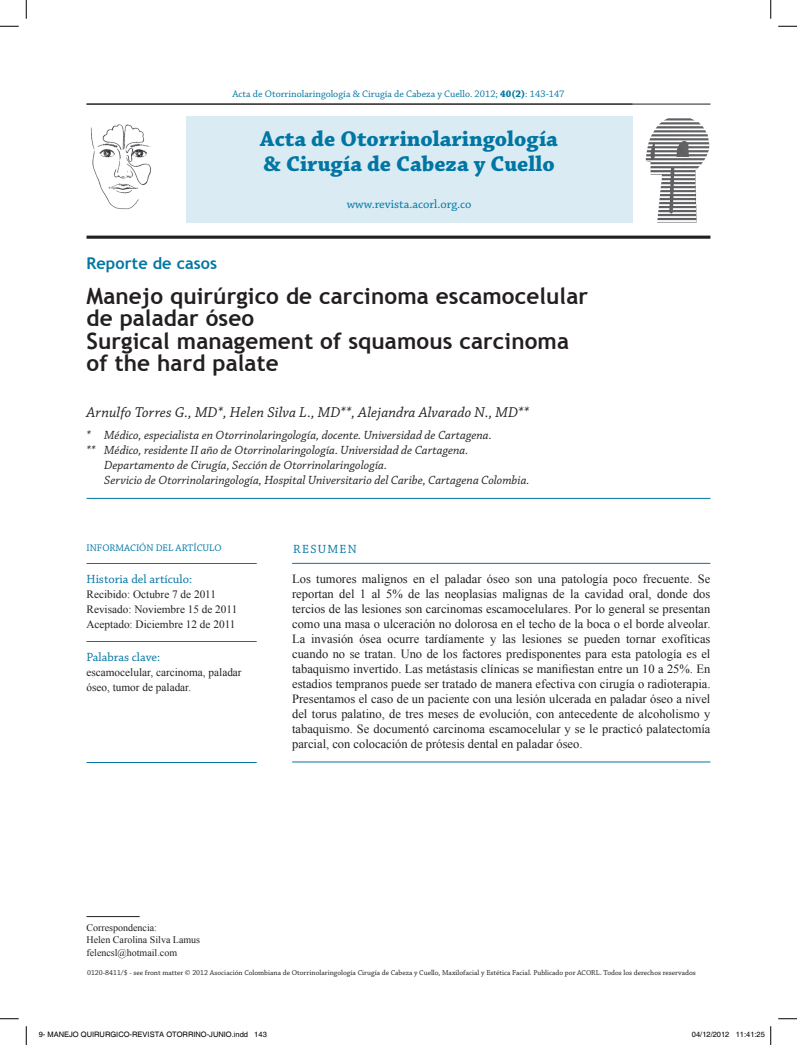
<style>
.page{position:relative;width:797px;height:1045px;background:#fff}
.page>*{position:absolute;margin:0;border:0;box-sizing:border-box;transform-origin:0 0}
.t1{font:700 22.5px/22.5px "Trebuchet MS";letter-spacing:.005em;color:#231f20}
.t2{font:700 22.5px/25px "Chaparral Pro";color:#0076a3}
.t3{font:700 16.25px "Trebuchet MS";letter-spacing:.005em;color:#0076a3}
.t4{font:italic 15px "Chaparral Pro";letter-spacing:.005em;color:#231f20}
.t5{font:12.5px/15px "Times New Roman";color:#231f20;text-align:justify}
.t6{font:italic 12.5px "Chaparral Pro";color:#231f20}
.t7{font:12.5px "Chaparral Pro";color:#0076a3}
.t8{font:12.5px "Chaparral Pro";letter-spacing:.105em;color:#0076a3}
.t9{font:11.25px/15px "Times New Roman";color:#231f20}
.t10{font:10px "Chaparral Pro";color:#0076a3}
.t11{font:10px/12.5px "Times New Roman";color:#231f20}
.t12{font:7.5px "Chaparral Pro";color:#231f20}
.t13{font:7.5px "Helvetica";color:#000}
.s1{font-weight:700}
</style>
<div class="page">
<hr style="left:86px;top:104px;width:624px;height:1px;background:#231f20">
<hr style="left:292px;top:563px;width:418px;height:1px;background:#0076a3">
<hr style="left:292px;top:761px;width:418px;height:1px;background:#0076a3">
<hr style="left:86px;top:498px;width:624px;height:1px;background:#0076a3">
<div style="left:186px;top:117px;width:446px;height:106px;background:#daebf4"></div>
<img style="left:646px;top:118px;width:63px;height:104px">
<hr style="left:86px;top:236px;width:624px;height:3px;background:#231f20">
<hr style="left:86px;top:916px;width:54px;height:1px;background:#231f20">
<hr style="left:86px;top:762px;width:171px;height:1px;background:#0076a3">
<hr style="left:86px;top:563px;width:171px;height:1px;background:#0076a3">
<hr style="left:86px;top:641px;width:171px;height:1px;background:#0076a3">
<img style="left:90px;top:124px;width:61px;height:86px">
<svg style="left:0;top:25px;width:19px;height:2px"></svg>
<svg style="left:778px;top:25px;width:19px;height:2px"></svg>
<svg style="left:0;top:1018px;width:19px;height:1px"></svg>
<svg style="left:778px;top:1018px;width:19px;height:1px"></svg>
<svg style="left:25px;top:0;width:2px;height:19px"></svg>
<svg style="left:25px;top:1026px;width:2px;height:19px"></svg>
<svg style="left:770px;top:0;width:1px;height:19px"></svg>
<svg style="left:770px;top:1026px;width:1px;height:19px"></svg>
<p class="t10" style="left:232px;top:88px;width:333px">Acta de Otorrinolaringología &amp; Cirugía de Cabeza y Cuello. 2012; <span class="s1">40(2)</span>: 143-147</p>
<h1 class="t2" style="left:260px;top:127px;width:299px">Acta de Otorrinolaringología &amp; Cirugía de Cabeza y Cuello</h1>
<p class="t7" style="left:347px;top:197px;width:126px">www.revista.acorl.org.co</p>
<h2 class="t3" style="left:86px;top:253px;width:132px">Reporte de casos</h2>
<h1 class="t1" style="left:86px;top:284px;width:503px">Manejo quirúrgico de carcinoma escamocelular de paladar óseo<br>Surgical management of squamous carcinoma of the hard palate</h1>
<p class="t4" style="left:86px;top:404px;width:444px">Arnulfo Torres G., MD*, Helen Silva L., MD**, Alejandra Alvarado N., MD**</p>
<p class="t6" style="left:86px;top:428px;width:407px">* Médico, especialista en Otorrinolaringología, docente. Universidad de Cartagena.</p>
<p class="t6" style="left:86px;top:443px;width:383px">** Médico, residente II año de Otorrinolaringología. Universidad de Cartagena.</p>
<p class="t6" style="left:104px;top:458px;width:284px">Departamento de Cirugía, Sección de Otorrinolaringología.</p>
<p class="t6" style="left:104px;top:473px;width:427px">Servicio de Otorrinolaringología, Hospital Universitario del Caribe, Cartagena Colombia.</p>
<p class="t10" style="left:86px;top:542px;width:134px">información del artículo</p>
<p class="t7" style="left:86px;top:572px;width:107px">Historia del artículo:</p>
<p class="t9" style="left:86px;top:587px;width:152px">Recibido: Octubre 7 de 2011<br>Revisado: Noviembre 15 de 2011<br>Aceptado: Diciembre 12 de 2011</p>
<p class="t7" style="left:86px;top:650px;width:75px">Palabras clave:</p>
<p class="t9" style="left:86px;top:665px;width:157px">escamocelular, carcinoma, paladar óseo, tumor de paladar.</p>
<p class="t8" style="left:293px;top:541px;width:65px">Resumen</p>
<p class="t5" style="left:292px;top:571px;width:420px">Los tumores malignos en el paladar óseo son una patología poco frecuente. Se reportan del 1 al 5% de las neoplasias malignas de la cavidad oral, donde dos tercios de las lesiones son carcinomas escamocelulares. Por lo general se presentan como una masa o ulceración no dolorosa en el techo de la boca o el borde alveolar.<br>La invasión ósea ocurre tardíamente y las lesiones se pueden tornar exofíticas cuando no se tratan. Uno de los factores predisponentes para esta patología es el tabaquismo invertido. Las metástasis clínicas se manifiestan entre un 10 a 25%. En estadios tempranos puede ser tratado de manera efectiva con cirugía o radioterapia.<br>Presentamos el caso de un paciente con una lesión ulcerada en paladar óseo a nivel del torus palatino, de tres meses de evolución, con antecedente de alcoholismo y tabaquismo. Se documentó carcinoma escamocelular y se le practicó palatectomía parcial, con colocación de prótesis dental en paladar óseo.</p>
<p class="t11" style="left:86px;top:921px;width:115px">Correspondencia:<br>Helen Carolina Silva Lamus felencsl@hotmail.com</p>
<p class="t12" style="left:87px;top:968px;width:610px">0120-8411/$ - see front matter © 2012 Asociación Colombiana de Otorrinolaringología Cirugía de Cabeza y Cuello, Maxilofacial y Estética Facial. Publicado por ACORL. Todos los derechos reservados</p>
<p class="t13" style="left:39px;top:1030px;width:229px">9- MANEJO QUIRURGICO-REVISTA OTORRINO-JUNIO.indd 143</p>
<p class="t13" style="left:692px;top:1030px;width:74px">04/12/2012 11:41:25</p>
</div>
